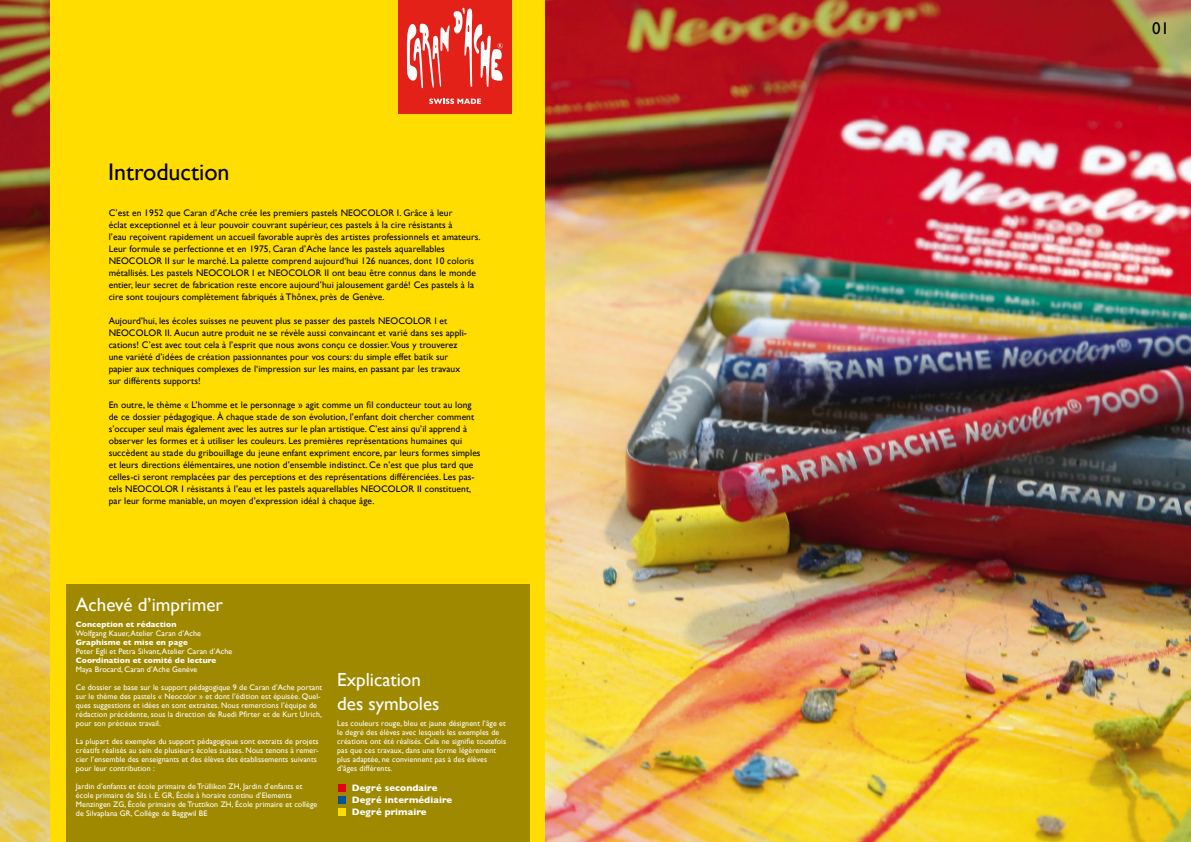
<style>
.page{position:relative;width:1191px;height:842px;background:#fff}
.page>*{position:absolute;margin:0;border:0;box-sizing:border-box;transform-origin:0 0}
.t1{font:24px "Gill Sans";color:#000}
.t2{font:19px/24px "Gill Sans";color:#fff}
.t3{font:17px "Gill Sans";color:#000}
.t4{font:9.5px/12px "Gill Sans";letter-spacing:.01em;color:#000}
.t5{font:700 9.5px/12px "Gill Sans";letter-spacing:.01em;color:#fff}
.t6{font:8px/9px "Gill Sans";letter-spacing:.01em;color:#fff}
.t7{font:700 8px "Gill Sans";letter-spacing:.01em;color:#fff}
</style>
<div class="page">
<img style="left:0;top:0;width:1191px;height:842px">
<div style="left:50px;top:0;width:494px;height:842px;background:#fd0"></div>
<div style="left:67px;top:584px;width:463px;height:258px;background:#9f8900"></div>
<div style="left:338px;top:784px;width:7px;height:8px;background:#e2001a"></div>
<div style="left:338px;top:796px;width:7px;height:8px;background:#00519e"></div>
<div style="left:338px;top:808px;width:7px;height:8px;background:#fd0"></div>
<div style="left:398px;top:0;width:114px;height:113px;background:#e32119"></div>
<svg style="left:406px;top:7px;width:97px;height:82px"></svg>
<svg style="left:429px;top:99px;width:52px;height:5px"></svg>
<h1 class="t1" style="left:108px;top:157px;width:123px">Introduction</h1>
<p class="t4" style="left:109px;top:206px;width:373px">C’est en 1952 que Caran d’Ache crée les premiers pastels NEOCOLOR I. Grâce à leur<br>éclat exceptionnel et à leur pouvoir couvrant supérieur, ces pastels à la cire résistants à<br>l’eau reçoivent rapidement un accueil favorable auprès des artistes professionnels et amateurs.<br>Leur formule se perfectionne et en 1975, Caran d’Ache lance les pastels aquarellables NEOCOLOR II sur le marché. La palette comprend aujourd‘hui 126 nuances, dont 10 coloris métallisés. Les pastels NEOCOLOR I et NEOCOLOR II ont beau être connus dans le monde entier, leur secret de fabrication reste encore aujourd’hui jalousement gardé! Ces pastels à la cire sont toujours complètement fabriqués à Thônex, près de Genève.</p>
<p class="t4" style="left:109px;top:314px;width:360px">Aujourd’hui, les écoles suisses ne peuvent plus se passer des pastels NEOCOLOR I et NEOCOLOR II. Aucun autre produit ne se révèle aussi convaincant et varié dans ses appli&shy;cations! C’est avec tout cela à l’esprit que nous avons conçu ce dossier. Vous y trouverez une variété d’idées de création passionnantes pour vos cours: du simple effet batik sur papier aux techniques complexes de l‘impression sur les mains, en passant par les travaux sur différents supports!</p>
<p class="t4" style="left:109px;top:398px;width:373px">En outre, le thème « L’homme et le personnage » agit comme un fil conducteur tout au long de ce dossier pédagogique. À chaque stade de son évolution, l’enfant doit chercher comment s’occuper seul mais également avec les autres sur le plan artistique. C’est ainsi qu’il apprend à observer les formes et à utiliser les couleurs. Les premières représentations humaines qui succèdent au stade du gribouillage du jeune enfant expriment encore, par leurs formes simples et leurs directions élémentaires, une notion d’ensemble indistinct. Ce n’est que plus tard que celles-ci seront remplacées par des perceptions et des représentations différenciées. Les pas&shy;tels NEOCOLOR I résistants à l’eau et les pastels aquarellables NEOCOLOR II constituent, par leur forme maniable, un moyen d’expression idéal à chaque âge.</p>
<h2 class="t2" style="left:76px;top:592px;width:149px">Achevé d’imprimer</h2>
<p class="t7" style="left:76px;top:618px;width:102px">Conception et rédaction</p>
<p class="t6" style="left:76px;top:628px;width:127px">Wolfgang Kauer, Atelier Caran d’Ache</p>
<p class="t7" style="left:76px;top:636px;width:113px">Graphisme et mise en page</p>
<p class="t6" style="left:76px;top:646px;width:158px">Peter Egli et Petra Silvant, Atelier Caran d’Ache</p>
<p class="t7" style="left:76px;top:654px;width:142px">Coordination et comité de lecture</p>
<p class="t6" style="left:76px;top:664px;width:123px">Maya Brocard, Caran d’Ache Genève</p>
<p class="t6" style="left:76px;top:682px;width:248px">Ce dossier se base sur le support pédagogique 9 de Caran d’Ache portant sur le thème des pastels « Neocolor » et dont l’édition est épuisée. Quel&shy;ques suggestions et idées en sont extraites. Nous remercions l’équipe de rédaction précédente, sous la direction de Ruedi Pfirter et de Kurt Ulrich, pour son précieux travail.</p>
<p class="t6" style="left:76px;top:736px;width:244px">La plupart des exemples du support pédagogique sont extraits de projets créatifs réalisés au sein de plusieurs écoles suisses. Nous tenons à remer&shy;cier l’ensemble des enseignants et des élèves des établissements suivants pour leur contribution :</p>
<p class="t6" style="left:76px;top:781px;width:243px">Jardin d’enfants et école primaire de Trüllikon ZH, Jardin d’enfants et école primaire de Sils i. E. GR, École à horaire continu d’Elementa Menzingen ZG, École primaire de Truttikon ZH, École primaire et collège de Silvaplana GR, Collège de Baggwil BE</p>
<h2 class="t2" style="left:337px;top:668px;width:104px">Explication des symboles</h2>
<p class="t6" style="left:337px;top:719px;width:170px">Les couleurs rouge, bleu et jaune désignent l’âge et le degré des élèves avec lesquels les exemples de créations ont été réalisés. Cela ne signifie toutefois pas que ces travaux, dans une forme légèrement plus adaptée, ne conviennent pas à des élèves d’âges différents.</p>
<p class="t5" style="left:352px;top:782px;width:102px">Degré secondaire<br>Degré intermédiaire<br>Degré primaire</p>
<h3 class="t3" style="left:1152px;top:18px;width:18px">01</h3>
</div>
